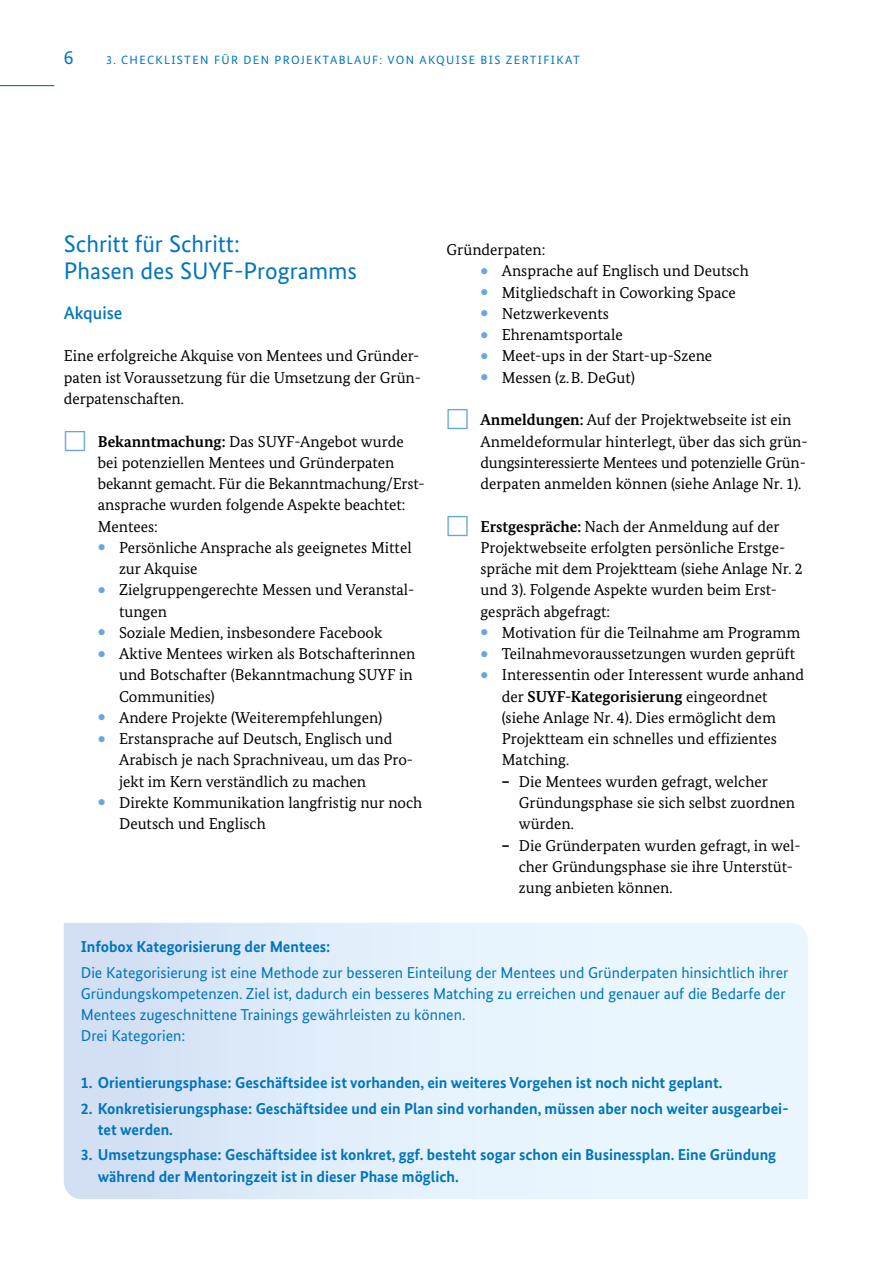
<style>
.page{position:relative;width:893px;height:1263px;background:#fff}
.page>*{position:absolute;margin:0;border:0;box-sizing:border-box;transform-origin:0 0}
.t1{font:24px/27px "Bundes Sans";color:#0075be}
.t2{font:19.5px "Bundes Sans";color:#0075be}
.t3{font:500 18px "Bundes Sans";color:#0075be}
.t4{font:15.75px/21.3px "Bundes Serif";color:#000}
.t5{font:700 15.75px/21.3px "Bundes Sans";color:#0075be}
.t6{font:15.75px/21.3px "Bundes Sans";color:#0075be}
.t7{font:12px "Bundes Sans";letter-spacing:.11em;color:#0075be}
.s1{font-family:"European Pi Three";font-size:22.5px;color:#6ba6db}
.s2{font-weight:700}
.s3{color:#6ba6db}
.s4{font-family:"Bundes Sans";font-weight:700}
</style>
<div class="page">
<hr style="left:0;top:85px;width:54px;height:1px;background:#0075be">
<svg style="left:64px;top:923px;width:744px;height:276px;background:#e2eefa"></svg>
<p class="t2" style="left:64px;top:45px;width:11px">6</p>
<p class="t7" style="left:106px;top:52px;width:475px">3. CHECKLISTEN FÜR DEN PROJEKTABLAUF: VON AKQUISE BIS ZERTIFIKAT</p>
<h3 class="t1" style="left:64px;top:230px;width:295px">Schritt für Schritt:<br>Phasen des SUYF-Programms</h3>
<h4 class="t3" style="left:64px;top:302px;width:60px">Akquise</h4>
<p class="t4" style="left:64px;top:345px;width:359px;text-align:justify">Eine erfolgreiche Akquise von Mentees und Gründer&shy;paten ist Voraussetzung für die Umsetzung der Grün&shy;derpatenschaften.</p>
<p class="t4" style="left:98px;top:430px;width:326px;text-indent:-34px"><span class="s1">■</span> <span class="s2">Bekanntmachung:</span> Das SUYF-Angebot wurde bei potenziellen Mentees und Gründerpaten bekannt gemacht. Für die Bekanntmachung/Erst&shy;ansprache wurden folgende Aspekte beachtet:<br>Mentees:</p>
<p class="t4" style="left:119px;top:537px;width:294px;text-indent:-21px"><span class="s3">•</span> Persönliche Ansprache als geeignetes Mittel zur Akquise</p>
<p class="t4" style="left:119px;top:579px;width:295px;text-indent:-21px"><span class="s3">•</span> Zielgruppengerechte Messen und Veranstal&shy;tungen</p>
<p class="t4" style="left:98px;top:622px;width:286px"><span class="s3">•</span> Soziale Medien, insbesondere Facebook</p>
<p class="t4" style="left:119px;top:643px;width:298px;text-indent:-21px"><span class="s3">•</span> Aktive Mentees wirken als Botschafterinnen und Botschafter (Bekanntmachung SUYF in<br>Communities)</p>
<p class="t4" style="left:98px;top:707px;width:286px"><span class="s3">•</span> Andere Projekte (Weiterempfehlungen)</p>
<p class="t4" style="left:119px;top:728px;width:296px;text-indent:-21px"><span class="s3">•</span> Erstansprache auf Deutsch, Englisch und<br>Arabisch je nach Sprachniveau, um das Pro&shy;jekt im Kern verständlich zu machen</p>
<p class="t4" style="left:119px;top:792px;width:305px;text-indent:-21px"><span class="s3">•</span> Direkte Kommunikation langfristig nur noch<br>Deutsch und Englisch</p>
<p class="t4" style="left:446px;top:239px;width:100px">Gründerpaten:</p>
<p class="t4" style="left:480px;top:260px;width:270px"><span class="s3">•</span> Ansprache auf Englisch und Deutsch</p>
<p class="t4" style="left:480px;top:281px;width:257px"><span class="s3">•</span> Mitgliedschaft in Coworking Space</p>
<p class="t4" style="left:480px;top:303px;width:130px"><span class="s3">•</span> Netzwerkevents</p>
<p class="t4" style="left:480px;top:324px;width:144px"><span class="s3">•</span> Ehrenamtsportale</p>
<p class="t4" style="left:480px;top:345px;width:233px"><span class="s3">•</span> Meet-ups in der Start-up-Szene</p>
<p class="t4" style="left:480px;top:366px;width:156px"><span class="s3">•</span> Messen (z.B. DeGut)</p>
<p class="t4" style="left:480px;top:409px;width:329px;text-indent:-34px"><span class="s1">■</span> <span class="s2">Anmeldungen:</span> Auf der Projektwebseite ist ein Anmeldeformular hinterlegt, über das sich grün&shy;dungsinteressierte Mentees und potenzielle Grün&shy;derpaten anmelden können (siehe Anlage Nr. 1).</p>
<p class="t4" style="left:480px;top:515px;width:324px;text-indent:-34px"><span class="s1">■</span> <span class="s2">Erstgespräche:</span> Nach der Anmeldung auf der Projektwebseite erfolgten persönliche Erstge&shy;spräche mit dem Projektteam (siehe Anlage Nr. 2 und 3). Folgende Aspekte wurden beim Erst&shy;gespräch abgefragt:</p>
<p class="t4" style="left:480px;top:622px;width:321px"><span class="s3">•</span> Motivation für die Teilnahme am Programm</p>
<p class="t4" style="left:480px;top:643px;width:316px"><span class="s3">•</span> Teilnahmevoraussetzungen wurden geprüft</p>
<p class="t4" style="left:502px;top:664px;width:304px;text-indent:-21px"><span class="s3">•</span> Interessentin oder Interessent wurde anhand der <span class="s2">SUYF-Kategorisierung</span> eingeordnet (siehe Anlage Nr. 4). Dies ermöglicht dem Projektteam ein schnelles und effizientes Matching.</p>
<p class="t4" style="left:519px;top:770px;width:278px;text-indent:-17px"><span class="s4">−</span> Die Mentees wurden gefragt, welcher<br>Gründungsphase sie sich selbst zuordnen würden.</p>
<p class="t4" style="left:519px;top:834px;width:283px;text-indent:-17px"><span class="s4">−</span> Die Gründerpaten wurden gefragt, in wel&shy;cher Gründungsphase sie ihre Unterstüt&shy;zung anbieten können.</p>
<h4 class="t5" style="left:81px;top:936px;width:251px">Infobox Kategorisierung der Mentees:</h4>
<p class="t6" style="left:81px;top:961px;width:709px">Die Kategorisierung ist eine Methode zur besseren Einteilung der Mentees und Gründerpaten hinsichtlich ihrer<br>Gründungskompetenzen. Ziel ist, dadurch ein besseres Matching zu erreichen und genauer auf die Bedarfe der<br>Mentees zugeschnittene Trainings gewährleisten zu können.</p>
<p class="t6" style="left:81px;top:1025px;width:106px">Drei Kategorien:</p>
<p class="t5" style="left:81px;top:1072px;width:643px">1. Orientierungsphase: Geschäftsidee ist vorhanden, ein weiteres Vorgehen ist noch nicht geplant.</p>
<p class="t5" style="left:98px;top:1097px;width:692px;text-indent:-17px">2. Konkretisierungsphase: Geschäftsidee und ein Plan sind vorhanden, müssen aber noch weiter ausgearbei&shy;tet werden.</p>
<p class="t5" style="left:98px;top:1144px;width:680px;text-indent:-17px">3. Umsetzungsphase: Geschäftsidee ist konkret, ggf. besteht sogar schon ein Businessplan. Eine Gründung während der Mentoringzeit ist in dieser Phase möglich.</p>
</div>
